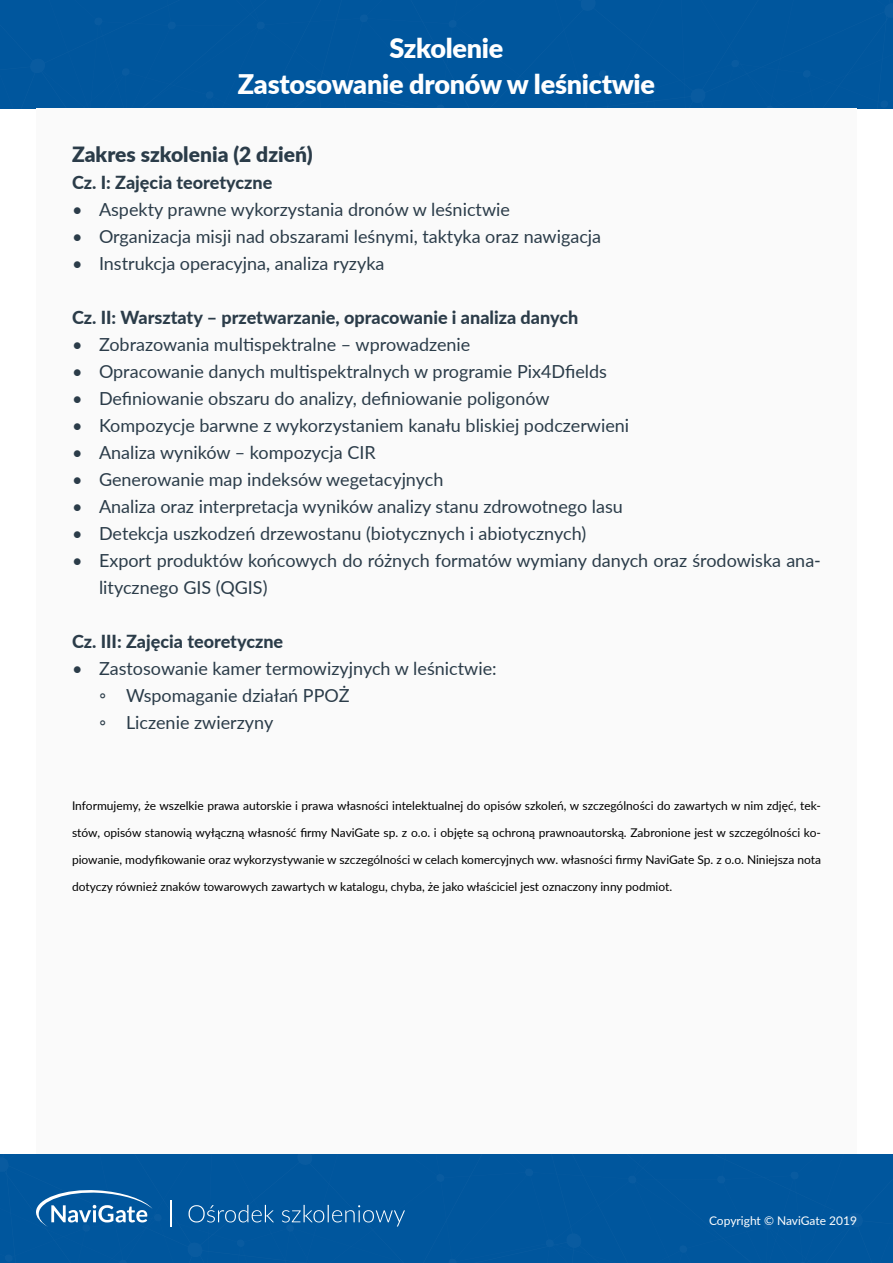
<style>
.page{position:relative;width:893px;height:1263px;background:#fff}
.page>*{position:absolute;margin:0;border:0;box-sizing:border-box;transform-origin:0 0}
.t1{font:900 27px/36px "Lato";letter-spacing:-.01em;color:#fff;text-align:center}
.t2{font:900 21px "Lato";color:#2b3c49}
.t3{font:18px/27px "Lato";color:#2b3c49}
.t4{font:800 18px "Lato";color:#2b3c49}
.t5{font:12px "Lato";color:#000}
.t6{font:12px "Lato";color:#fff}
</style>
<div class="page">
<div style="left:0;top:0;width:368px;height:109px;background:#00569d"></div>
<div style="left:368px;top:0;width:525px;height:109px;background:#00569d"></div>
<svg style="left:366px;top:0;width:16px;height:15px"></svg>
<svg style="left:731px;top:60px;width:8px;height:7px"></svg>
<div style="left:36px;top:109px;width:821px;height:1045px;background:#fafafa"></div>
<div style="left:525px;top:1154px;width:368px;height:109px;background:#00569d"></div>
<div style="left:0;top:1154px;width:525px;height:109px;background:#00569d"></div>
<svg style="left:511px;top:1154px;width:15px;height:15px"></svg>
<svg style="left:170px;top:1200px;width:1px;height:27px"></svg>
<svg style="left:36px;top:1188px;width:126px;height:39px;background:#3277b0"></svg>
<svg style="left:189px;top:1205px;width:216px;height:21px;background:#216ca9"></svg>
<h1 class="t1" style="left:238px;top:29px;width:419px">Szkolenie<br>Zastosowanie dronów w leśnictwie</h1>
<p class="t2" style="left:72px;top:138px;width:242px">Zakres szkolenia (2 dzień)</p>
<p class="t4" style="left:72px;top:169px;width:202px">Cz. I: Zajęcia teoretyczne</p>
<p class="t3" style="left:72px;top:195px;width:439px">• Aspekty prawne wykorzystania dronów w leśnictwie</p>
<p class="t3" style="left:72px;top:222px;width:531px">• Organizacja misji nad obszarami leśnymi, taktyka oraz nawigacja</p>
<p class="t3" style="left:72px;top:249px;width:314px">• Instrukcja operacyjna, analiza ryzyka</p>
<p class="t4" style="left:72px;top:304px;width:508px">Cz. II: Warsztaty – przetwarzanie, opracowanie i analiza danych</p>
<p class="t3" style="left:72px;top:330px;width:400px">• Zobrazowania multispektralne – wprowadzenie</p>
<p class="t3" style="left:72px;top:357px;width:537px">• Opracowanie danych multispektralnych w programie Pix4Dfields</p>
<p class="t3" style="left:72px;top:384px;width:479px">• Definiowanie obszaru do analizy, definiowanie poligonów</p>
<p class="t3" style="left:72px;top:411px;width:559px">• Kompozycje barwne z wykorzystaniem kanału bliskiej podczerwieni</p>
<p class="t3" style="left:72px;top:438px;width:305px">• Analiza wyników – kompozycja CIR</p>
<p class="t3" style="left:72px;top:465px;width:373px">• Generowanie map indeksów wegetacyjnych</p>
<p class="t3" style="left:72px;top:492px;width:552px">• Analiza oraz interpretacja wyników analizy stanu zdrowotnego lasu</p>
<p class="t3" style="left:72px;top:519px;width:516px">• Detekcja uszkodzeń drzewostanu (biotycznych i abiotycznych)</p>
<p class="t3" style="left:99px;top:546px;width:723px;text-indent:-27px">• Export produktów końcowych do różnych formatów wymiany danych oraz środowiska ana&shy;litycznego GIS (QGIS)</p>
<p class="t4" style="left:72px;top:628px;width:213px">Cz. III: Zajęcia teoretyczne</p>
<p class="t3" style="left:99px;top:654px;width:399px;text-indent:-27px">• Zastosowanie kamer termowizyjnych w leśnictwie: ◦ Wspomaganie działań PPOŻ<br>◦ Liczenie zwierzyny</p>
<p class="t5" style="left:72px;top:797px;width:750px">Informujemy, że wszelkie prawa autorskie i prawa własności intelektualnej do opisów szkoleń, w szczególności do zawartych w nim zdjęć, tek-</p>
<p class="t5" style="left:72px;top:824px;width:750px">stów, opisów stanowią wyłączną własność firmy NaviGate sp. z o.o. i objęte są ochroną prawnoautorską. Zabronione jest w szczególności ko-</p>
<p class="t5" style="left:72px;top:851px;width:750px">piowanie, modyfikowanie oraz wykorzystywanie w szczególności w celach komercyjnych ww. własności firmy NaviGate Sp. z o.o. Niniejsza nota</p>
<p class="t5" style="left:72px;top:878px;width:602px">dotyczy również znaków towarowych zawartych w katalogu, chyba, że jako właściciel jest oznaczony inny podmiot.</p>
<p class="t6" style="left:709px;top:1212px;width:149px">Copyright © NaviGate 2019</p>
</div>
